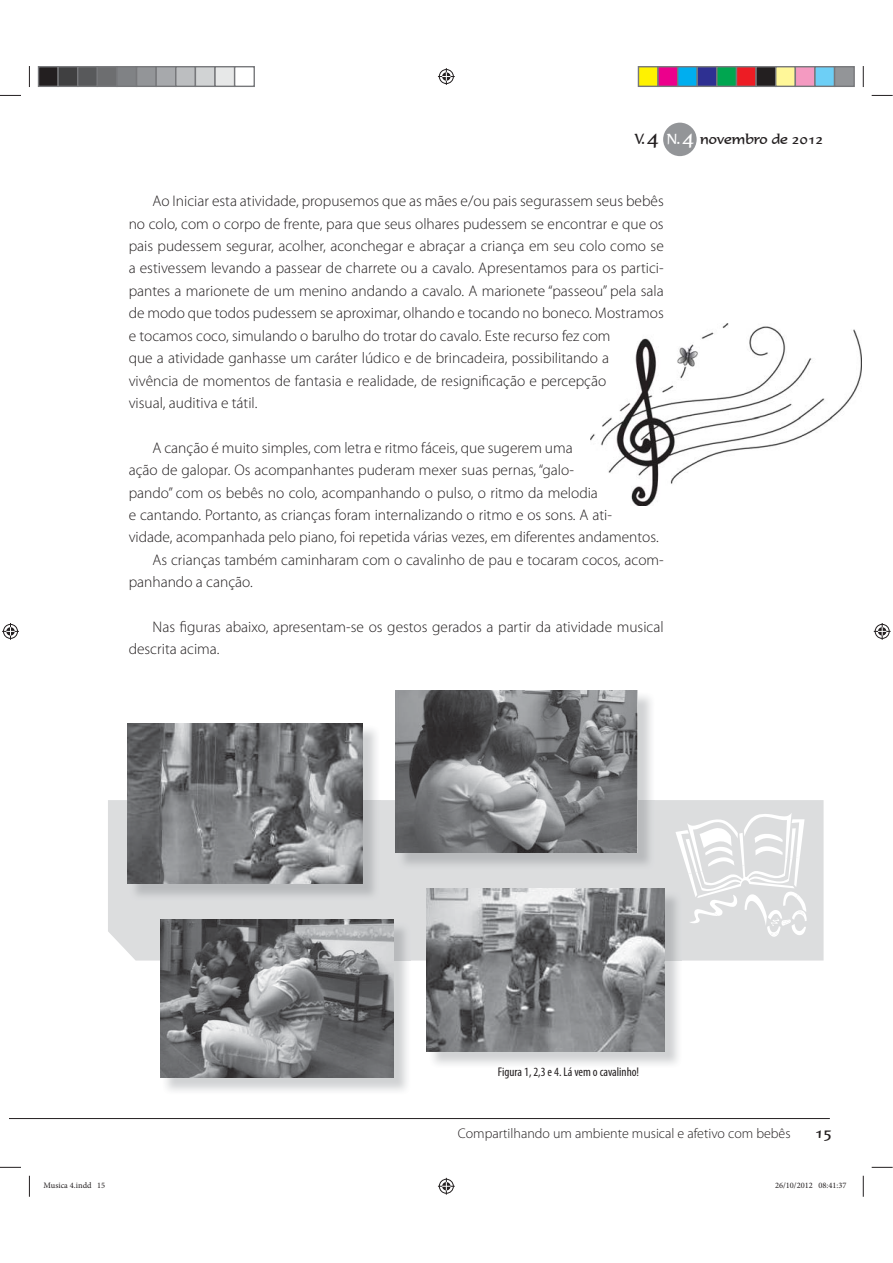
<style>
.page{position:relative;width:893px;height:1263px;background:#fff}
.page>*{position:absolute;margin:0;border:0;box-sizing:border-box;transform-origin:0 0}
.t1{font:300 15.45px/22.4px "Myriad Pro";color:#231f20}
.t2{font:15.45px "Formal 436 BT";color:#231f20}
.t3{font:300 13.95px "Myriad Pro";color:#231f20}
.t4{font:13.95px "Formal 436 BT";color:#231f20}
.t5{font:condensed 12.6px "Myriad Pro";color:#231f20}
.t6{font:8.4px "Minion Pro";color:#231f20}
.s1{font-size:21px}
.s2{color:#fff}
.s3{font-size:21px;color:#fff}
</style>
<div class="page">
<img style="left:591px;top:324px;width:270px;height:182px">
<div style="left:108px;top:800px;width:715px;height:161px;background:#dcddde"></div>
<img style="left:130px;top:729px;width:250px;height:172px">
<img style="left:127px;top:723px;width:236px;height:161px">
<img style="left:162px;top:922px;width:249px;height:169px">
<img style="left:160px;top:920px;width:233px;height:157px">
<img style="left:397px;top:692px;width:258px;height:178px">
<img style="left:395px;top:690px;width:242px;height:163px">
<img style="left:429px;top:891px;width:253px;height:174px">
<img style="left:427px;top:889px;width:237px;height:162px">
<svg style="left:675px;top:813px;width:132px;height:124px"></svg>
<div style="left:663px;top:123px;width:34px;height:33px;background:#939598;border-radius:50%"></div>
<hr style="left:10px;top:1118px;width:820px;height:1px;background:#231f20">
<svg style="left:0;top:95px;width:21px;height:1px"></svg>
<svg style="left:872px;top:95px;width:21px;height:1px"></svg>
<svg style="left:0;top:1167px;width:21px;height:1px"></svg>
<svg style="left:872px;top:1167px;width:21px;height:1px"></svg>
<svg style="left:29px;top:66px;width:1px;height:21px"></svg>
<svg style="left:29px;top:1176px;width:1px;height:21px"></svg>
<svg style="left:863px;top:66px;width:1px;height:21px"></svg>
<svg style="left:863px;top:1176px;width:1px;height:21px"></svg>
<svg style="left:438px;top:68px;width:17px;height:17px"></svg>
<svg style="left:438px;top:1178px;width:17px;height:17px"></svg>
<svg style="left:2px;top:623px;width:17px;height:17px"></svg>
<svg style="left:874px;top:623px;width:16px;height:17px"></svg>
<div style="left:39px;top:67px;width:19px;height:19px;background:#231f20"></div>
<div style="left:38px;top:66px;width:21px;height:21px;border:1px solid #77787b"></div>
<div style="left:58px;top:67px;width:20px;height:19px;background:#404041"></div>
<div style="left:57px;top:66px;width:21px;height:21px;border:1px solid #77787b"></div>
<div style="left:78px;top:67px;width:19px;height:19px;background:#58595b"></div>
<div style="left:77px;top:66px;width:21px;height:21px;border:1px solid #77787b"></div>
<div style="left:97px;top:67px;width:20px;height:19px;background:#6d6e70"></div>
<div style="left:97px;top:66px;width:21px;height:21px;border:1px solid #77787b"></div>
<div style="left:117px;top:67px;width:20px;height:19px;background:#808285"></div>
<div style="left:116px;top:66px;width:21px;height:21px;border:1px solid #77787b"></div>
<div style="left:137px;top:67px;width:19px;height:19px;background:#939598"></div>
<div style="left:136px;top:66px;width:21px;height:21px;border:1px solid #77787b"></div>
<div style="left:156px;top:67px;width:20px;height:19px;background:#a7a9ac"></div>
<div style="left:155px;top:66px;width:21px;height:21px;border:1px solid #77787b"></div>
<div style="left:176px;top:67px;width:19px;height:19px;background:#bcbec0"></div>
<div style="left:175px;top:66px;width:21px;height:21px;border:1px solid #77787b"></div>
<div style="left:195px;top:67px;width:20px;height:19px;background:#d1d3d4"></div>
<div style="left:195px;top:66px;width:21px;height:21px;border:1px solid #77787b"></div>
<div style="left:215px;top:67px;width:20px;height:19px;background:#e7e8e8"></div>
<div style="left:214px;top:66px;width:21px;height:21px;border:1px solid #77787b"></div>
<div style="left:234px;top:66px;width:21px;height:21px;border:1px solid #77787b"></div>
<div style="left:638px;top:67px;width:20px;height:19px;background:#fff200"></div>
<div style="left:638px;top:66px;width:21px;height:21px;border:1px solid #77787b"></div>
<div style="left:658px;top:67px;width:20px;height:19px;background:#ec008c"></div>
<div style="left:657px;top:66px;width:21px;height:21px;border:1px solid #77787b"></div>
<div style="left:678px;top:67px;width:19px;height:19px;background:#00aeef"></div>
<div style="left:677px;top:66px;width:21px;height:21px;border:1px solid #77787b"></div>
<div style="left:697px;top:67px;width:20px;height:19px;background:#2e3092"></div>
<div style="left:696px;top:66px;width:21px;height:21px;border:1px solid #77787b"></div>
<div style="left:717px;top:67px;width:19px;height:19px;background:#00a650"></div>
<div style="left:716px;top:66px;width:21px;height:21px;border:1px solid #77787b"></div>
<div style="left:736px;top:67px;width:20px;height:19px;background:#ed1c24"></div>
<div style="left:736px;top:66px;width:21px;height:21px;border:1px solid #77787b"></div>
<div style="left:756px;top:67px;width:20px;height:19px;background:#231f20"></div>
<div style="left:755px;top:66px;width:21px;height:21px;border:1px solid #77787b"></div>
<div style="left:776px;top:67px;width:19px;height:19px;background:#fff799"></div>
<div style="left:775px;top:66px;width:21px;height:21px;border:1px solid #77787b"></div>
<div style="left:795px;top:67px;width:20px;height:19px;background:#f49ac1"></div>
<div style="left:794px;top:66px;width:22px;height:21px;border:1px solid #77787b"></div>
<div style="left:815px;top:67px;width:19px;height:19px;background:#6dcff6"></div>
<div style="left:814px;top:66px;width:21px;height:21px;border:1px solid #77787b"></div>
<div style="left:834px;top:67px;width:20px;height:19px;background:#939598"></div>
<div style="left:834px;top:66px;width:21px;height:21px;border:1px solid #77787b"></div>
<p class="t4" style="left:635px;top:130px;width:190px">V. <span class="s1">4</span> <span class="s2">N.</span> <span class="s3">4</span> novembro de 2012</p>
<p class="t1" style="left:129px;top:191px;width:537px;text-indent:24px">Ao Iniciar esta atividade, propusemos que as mães e/ou pais segurassem seus bebês no colo, com o corpo de frente, para que seus olhares pudessem se encontrar e que os pais pudessem segurar, acolher, aconchegar e abraçar a criança em seu colo como se a estivessem levando a passear de charrete ou a cavalo. Apresentamos para os partici&shy;pantes a marionete de um menino andando a cavalo. A marionete “passeou” pela sala de modo que todos pudessem se aproximar, olhando e tocando no boneco. Mostramos e tocamos coco, simulando o barulho do trotar do cavalo. Este recurso fez com<br>que a atividade ganhasse um caráter lúdico e de brincadeira, possibilitando a<br>vivência de momentos de fantasia e realidade, de resignificação e percepção<br>visual, auditiva e tátil.</p>
<p class="t1" style="left:152px;top:437px;width:422px">A canção é muito simples, com letra e ritmo fáceis, que sugerem uma</p>
<p class="t1" style="left:129px;top:460px;width:447px">ação de galopar. Os acompanhantes puderam mexer suas pernas, “galo-</p>
<p class="t1" style="left:129px;top:482px;width:471px">pando” com os bebês no colo, acompanhando o pulso, o ritmo da melodia</p>
<p class="t1" style="left:129px;top:505px;width:485px">e cantando. Portanto, as crianças foram internalizando o ritmo e os sons. A ati-</p>
<p class="t1" style="left:129px;top:527px;width:531px">vidade, acompanhada pelo piano, foi repetida várias vezes, em diferentes andamentos.</p>
<p class="t1" style="left:152px;top:549px;width:513px">As crianças também caminharam com o cavalinho de pau e tocaram cocos, acom-</p>
<p class="t1" style="left:129px;top:572px;width:126px">panhando a canção.</p>
<p class="t1" style="left:129px;top:617px;width:536px;text-indent:24px">Nas figuras abaixo, apresentam-se os gestos gerados a partir da atividade musical descrita acima.</p>
<p class="t5" style="left:498px;top:1067px;width:143px">Figura 1, 2,3 e 4. Lá vem o cavalinho!</p>
<p class="t3" style="left:458px;top:1128px;width:334px">Compartilhando um ambiente musical e afetivo com bebês</p>
<p class="t2" style="left:815px;top:1123px;width:19px">15</p>
<p class="t6" style="left:43px;top:1181px;width:63px">Musica 4.indd 15</p>
<p class="t6" style="left:775px;top:1181px;width:73px">26/10/2012 08:41:37</p>
</div>
